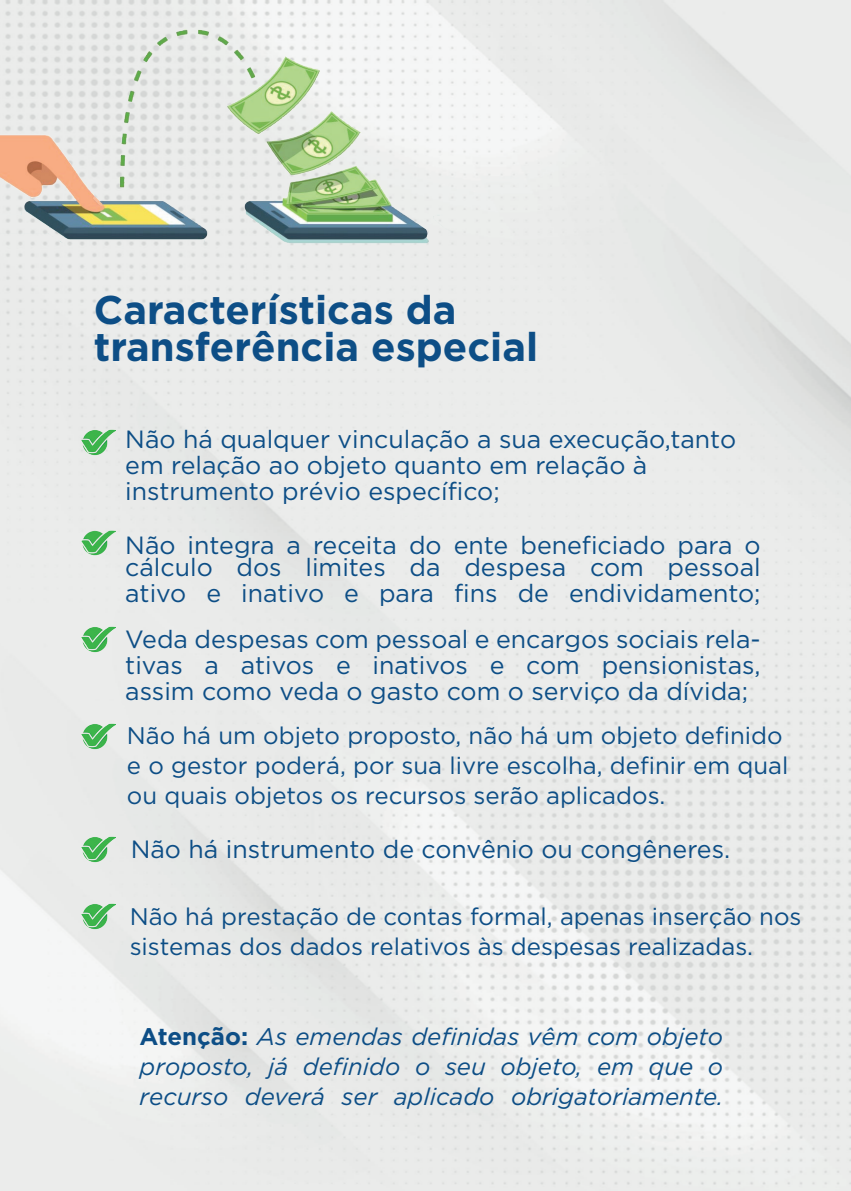
<style>
.page{position:relative;width:851px;height:1191px;background:#fff}
.page>*{position:absolute;margin:0;border:0;box-sizing:border-box;transform-origin:0 0}
.t1{font:700 40px/38px "Gotham";color:#0d4e86}
.t2{font:25px/26px "Gotham";color:#0d4e86}
.t3{font:24px/30px "Gotham";color:#0d4e86}
.t4{font:italic 24px/30px "Gotham";color:#0d4e86;text-align:justify}
.s1{font-weight:700;font-style:normal}
</style>
<div class="page">
<img style="left:0;top:0;width:850px;height:1191px">
<img style="left:0;top:23px;width:453px;height:240px">
<img style="left:80px;top:426px;width:35px;height:31px">
<img style="left:80px;top:527px;width:35px;height:31px">
<img style="left:80px;top:624px;width:35px;height:30px">
<img style="left:80px;top:720px;width:35px;height:31px">
<img style="left:80px;top:833px;width:35px;height:31px">
<img style="left:80px;top:900px;width:35px;height:31px">
<h1 class="t1" style="left:94px;top:289px;width:445px">Características da transferência especial</h1>
<p class="t2" style="left:125px;top:426px;width:612px">Não há qualquer vinculação a sua execução,tanto em relação ao objeto quanto em relação à instrumento prévio específico;</p>
<p class="t2" style="left:125px;top:534px;width:636px;line-height:22px">Não integra a receita do ente beneficiado para o cálculo dos limites da despesa com pessoal</p>
<p class="t2" style="left:125px;top:570px;width:636px;line-height:46px">ativo e inativo e para fins de endividamento;<br>Veda despesas com pessoal e encargos sociais rela-</p>
<p class="t2" style="left:125px;top:652px;width:636px">tivas a ativos e inativos e com pensionistas, assim como veda o gasto com o serviço da dívida;</p>
<p class="t3" style="left:127px;top:720px;width:663px">Não há um objeto proposto, não há um objeto definido e o gestor poderá, por sua livre escolha, definir em qual ou quais objetos os recursos serão aplicados.</p>
<p class="t2" style="left:131px;top:835px;width:600px">Não há instrumento de convênio ou congêneres.</p>
<p class="t3" style="left:130px;top:901px;width:673px">Não há prestação de contas formal, apenas inserção nos sistemas dos dados relativos às despesas realizadas.</p>
<p class="t4" style="left:140px;top:1021px;width:585px"><span class="s1">Atenção:</span> As emendas definidas vêm com objeto proposto, já definido o seu objeto, em que o recurso deverá ser aplicado obrigatoriamente.</p>
</div>
